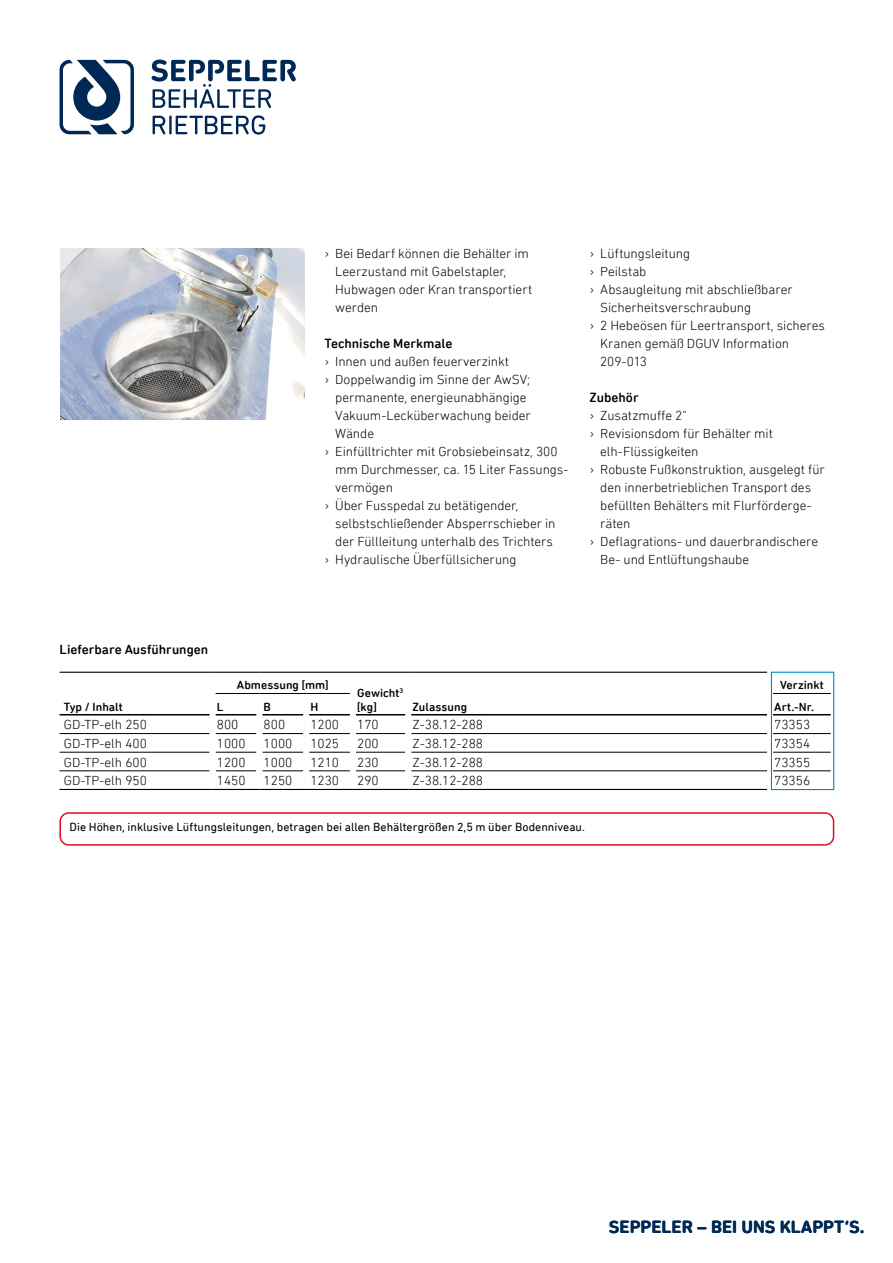
<style>
.page{position:relative;width:893px;height:1263px;background:#fff}
.page>*{position:absolute;margin:0;border:0;box-sizing:border-box;transform-origin:0 0}
.t1{font:700 18px "DIN Next Rounded LT Pro";color:#002a53}
.spalte_Produktname{font:300 13.5px/18px "DIN Next Rounded LT Pro";letter-spacing:-.005em;color:#000}
.Zwischenüberschrift{font:500 13.5px "DIN Next Rounded LT Pro";color:#000}
.achtung{font:12px "DIN Next Rounded LT Pro";color:#000}
.tabelle_kopf{font:500 12px "DIN Next Rounded LT Pro";letter-spacing:.005em;color:#000}
.tabelle_kopf_zentrie{font:500 12px "DIN Next Rounded LT Pro";color:#000}
</style>
<div class="page">
<svg style="left:153px;top:116px;width:12px;height:18px"></svg>
<hr style="left:169px;top:116px;width:3px;height:18px;background:#002856">
<svg style="left:176px;top:115px;width:89px;height:20px"></svg>
<svg style="left:152px;top:60px;width:144px;height:48px"></svg>
<svg style="left:60px;top:60px;width:74px;height:74px"></svg>
<img style="left:60px;top:248px;width:244px;height:172px">
<hr style="left:60px;top:714px;width:150px;height:1px;background:#000">
<hr style="left:216px;top:714px;width:40px;height:1px;background:#000">
<hr style="left:262px;top:714px;width:41px;height:1px;background:#000">
<hr style="left:309px;top:714px;width:41px;height:1px;background:#000">
<hr style="left:356px;top:714px;width:49px;height:1px;background:#000">
<hr style="left:411px;top:714px;width:356px;height:1px;background:#000">
<hr style="left:773px;top:714px;width:58px;height:1px;background:#000">
<hr style="left:60px;top:733px;width:150px;height:1px;background:#000">
<hr style="left:216px;top:733px;width:40px;height:1px;background:#000">
<hr style="left:262px;top:733px;width:41px;height:1px;background:#000">
<hr style="left:309px;top:733px;width:41px;height:1px;background:#000">
<hr style="left:356px;top:733px;width:49px;height:1px;background:#000">
<hr style="left:411px;top:733px;width:356px;height:1px;background:#000">
<hr style="left:773px;top:733px;width:58px;height:1px;background:#000">
<hr style="left:60px;top:752px;width:150px;height:1px;background:#000">
<hr style="left:216px;top:752px;width:40px;height:1px;background:#000">
<hr style="left:262px;top:752px;width:41px;height:1px;background:#000">
<hr style="left:309px;top:752px;width:41px;height:1px;background:#000">
<hr style="left:356px;top:752px;width:49px;height:1px;background:#000">
<hr style="left:411px;top:752px;width:356px;height:1px;background:#000">
<hr style="left:773px;top:752px;width:58px;height:1px;background:#000">
<svg style="left:770px;top:715px;width:1px;height:18px"></svg>
<svg style="left:834px;top:715px;width:1px;height:18px"></svg>
<hr style="left:60px;top:770px;width:150px;height:1px;background:#000">
<hr style="left:216px;top:770px;width:40px;height:1px;background:#000">
<hr style="left:262px;top:770px;width:41px;height:1px;background:#000">
<hr style="left:309px;top:770px;width:41px;height:1px;background:#000">
<hr style="left:356px;top:770px;width:49px;height:1px;background:#000">
<hr style="left:411px;top:770px;width:356px;height:1px;background:#000">
<hr style="left:773px;top:770px;width:58px;height:1px;background:#000">
<svg style="left:770px;top:693px;width:1px;height:22px"></svg>
<svg style="left:834px;top:693px;width:1px;height:22px"></svg>
<svg style="left:770px;top:672px;width:1px;height:21px"></svg>
<svg style="left:834px;top:672px;width:1px;height:21px"></svg>
<hr style="left:60px;top:672px;width:153px;height:1px;background:#000">
<hr style="left:213px;top:672px;width:46px;height:1px;background:#000">
<hr style="left:259px;top:672px;width:47px;height:1px;background:#000">
<hr style="left:306px;top:672px;width:47px;height:1px;background:#000">
<hr style="left:353px;top:672px;width:55px;height:1px;background:#000">
<hr style="left:408px;top:672px;width:359px;height:1px;background:#000">
<svg style="left:770px;top:733px;width:1px;height:19px"></svg>
<svg style="left:834px;top:733px;width:1px;height:19px"></svg>
<svg style="left:770px;top:752px;width:1px;height:19px"></svg>
<svg style="left:834px;top:752px;width:1px;height:19px"></svg>
<svg style="left:767px;top:771px;width:4px;height:19px"></svg>
<svg style="left:834px;top:771px;width:1px;height:18px"></svg>
<hr style="left:60px;top:789px;width:153px;height:1px;background:#000">
<hr style="left:213px;top:789px;width:46px;height:1px;background:#000">
<hr style="left:259px;top:789px;width:47px;height:1px;background:#000">
<hr style="left:306px;top:789px;width:47px;height:1px;background:#000">
<hr style="left:353px;top:789px;width:55px;height:1px;background:#000">
<hr style="left:408px;top:789px;width:359px;height:1px;background:#000">
<hr style="left:216px;top:693px;width:43px;height:1px;background:#000">
<hr style="left:259px;top:693px;width:47px;height:1px;background:#000">
<hr style="left:306px;top:693px;width:44px;height:1px;background:#000">
<hr style="left:773px;top:693px;width:58px;height:1px;background:#000">
<div style="left:771px;top:672px;width:63px;height:118px;border:1px solid #0086ce"></div>
<div style="left:59px;top:812px;width:775px;height:34px;border:2px solid #dd0b2f;border-radius:9px"></div>
<p class="spalte_Produktname" style="left:335px;top:244px;width:199px;text-indent:-10px">› Bei Bedarf können die Behälter im<br>Leerzustand mit Gabelstapler,<br>Hubwagen oder Kran transportiert werden</p>
<p class="Zwischenüberschrift" style="left:325px;top:335px;width:129px">Technische Merkmale</p>
<p class="spalte_Produktname" style="left:325px;top:352px;width:186px">› Innen und außen feuerverzinkt</p>
<p class="spalte_Produktname" style="left:335px;top:370px;width:197px;text-indent:-10px">› Doppelwandig im Sinne der AwSV; permanente, energieunabhängige<br>Vakuum-Lecküberwachung beider<br>Wände</p>
<p class="spalte_Produktname" style="left:335px;top:442px;width:235px;text-indent:-10px">› Einfülltrichter mit Grobsiebeinsatz, 300 mm Durchmesser, ca. 15 Liter Fassungs&shy;vermögen</p>
<p class="spalte_Produktname" style="left:335px;top:496px;width:222px;text-indent:-10px">› Über Fusspedal zu betätigender, selbstschließender Absperrschieber in der Füllleitung unterhalb des Trichters</p>
<p class="spalte_Produktname" style="left:325px;top:550px;width:193px">› Hydraulische Überfüllsicherung</p>
<p class="spalte_Produktname" style="left:590px;top:244px;width:102px">› Lüftungsleitung</p>
<p class="spalte_Produktname" style="left:590px;top:262px;width:58px">› Peilstab</p>
<p class="spalte_Produktname" style="left:600px;top:280px;width:194px;text-indent:-10px">› Absaugleitung mit abschließbarer<br>Sicherheitsverschraubung</p>
<p class="spalte_Produktname" style="left:600px;top:316px;width:226px;text-indent:-10px">› 2 Hebeösen für Leertransport, sicheres<br>Kranen gemäß DGUV Information<br>209-013</p>
<p class="Zwischenüberschrift" style="left:590px;top:389px;width:51px">Zubehör</p>
<p class="spalte_Produktname" style="left:590px;top:406px;width:98px">› Zusatzmuffe 2"</p>
<p class="spalte_Produktname" style="left:600px;top:424px;width:174px;text-indent:-10px">› Revisionsdom für Behälter mit elh-Flüssigkeiten</p>
<p class="spalte_Produktname" style="left:600px;top:460px;width:226px;text-indent:-10px">› Robuste Fußkonstruktion, ausgelegt für den innerbetrieblichen Transport des befüllten Behälters mit Flurförderge&shy;räten</p>
<p class="spalte_Produktname" style="left:600px;top:532px;width:220px;text-indent:-10px">› Deflagrations- und dauerbrandischere<br>Be- und Entlüftungshaube</p>
<p class="Zwischenüberschrift" style="left:60px;top:641px;width:150px">Lieferbare Ausführungen</p>
<p class="tabelle_kopf" style="left:64px;top:699px;width:60px">Typ / Inhalt</p>
<p class="tabelle_kopf_zentrie" style="left:237px;top:678px;width:93px">Abmessung [mm]</p>
<p class="tabelle_kopf_zentrie" style="left:780px;top:678px;width:45px">Verzinkt</p>
<p class="tabelle_kopf" style="left:357px;top:686px;width:48px">Gewicht<sup>3</sup></p>
<p class="tabelle_kopf" style="left:357px;top:699px;width:21px">[kg]</p>
<p class="tabelle_kopf" style="left:412px;top:699px;width:56px">Zulassung</p>
<p class="tabelle_kopf" style="left:217px;top:699px;width:8px">L</p>
<p class="tabelle_kopf" style="left:264px;top:699px;width:9px">B</p>
<p class="tabelle_kopf" style="left:310px;top:699px;width:9px">H</p>
<p class="tabelle_kopf" style="left:774px;top:699px;width:41px">Art.-Nr.</p>
<p class="spalte_Produktname" style="left:64px;top:715px;width:85px">GD-TP-elh 250</p>
<p class="spalte_Produktname" style="left:217px;top:715px;width:23px">800</p>
<p class="spalte_Produktname" style="left:264px;top:715px;width:23px">800</p>
<p class="spalte_Produktname" style="left:310px;top:715px;width:30px">1200</p>
<p class="spalte_Produktname" style="left:357px;top:715px;width:23px">170</p>
<p class="spalte_Produktname" style="left:412px;top:715px;width:72px">Z-38.12-288</p>
<p class="spalte_Produktname" style="left:774px;top:715px;width:37px">73353</p>
<p class="spalte_Produktname" style="left:64px;top:734px;width:85px">GD-TP-elh 400</p>
<p class="spalte_Produktname" style="left:217px;top:734px;width:30px">1000</p>
<p class="spalte_Produktname" style="left:264px;top:734px;width:30px">1000</p>
<p class="spalte_Produktname" style="left:310px;top:734px;width:30px">1025</p>
<p class="spalte_Produktname" style="left:357px;top:734px;width:23px">200</p>
<p class="spalte_Produktname" style="left:412px;top:734px;width:72px">Z-38.12-288</p>
<p class="spalte_Produktname" style="left:774px;top:734px;width:37px">73354</p>
<p class="spalte_Produktname" style="left:64px;top:753px;width:85px">GD-TP-elh 600</p>
<p class="spalte_Produktname" style="left:217px;top:753px;width:30px">1200</p>
<p class="spalte_Produktname" style="left:264px;top:753px;width:30px">1000</p>
<p class="spalte_Produktname" style="left:310px;top:753px;width:30px">1210</p>
<p class="spalte_Produktname" style="left:357px;top:753px;width:23px">230</p>
<p class="spalte_Produktname" style="left:412px;top:753px;width:72px">Z-38.12-288</p>
<p class="spalte_Produktname" style="left:774px;top:753px;width:37px">73355</p>
<p class="spalte_Produktname" style="left:64px;top:771px;width:85px">GD-TP-elh 950</p>
<p class="spalte_Produktname" style="left:217px;top:771px;width:30px">1450</p>
<p class="spalte_Produktname" style="left:264px;top:771px;width:30px">1250</p>
<p class="spalte_Produktname" style="left:310px;top:771px;width:30px">1230</p>
<p class="spalte_Produktname" style="left:357px;top:771px;width:23px">290</p>
<p class="spalte_Produktname" style="left:412px;top:771px;width:72px">Z-38.12-288</p>
<p class="spalte_Produktname" style="left:774px;top:771px;width:37px">73356</p>
<p class="achtung" style="left:69px;top:820px;width:517px">Die Höhen, inklusive Lüftungsleitungen, betragen bei allen Behältergrößen 2,5 m über Bodenniveau.</p>
<p class="t1" style="left:609px;top:1216px;width:257px">SEPPELER – BEI UNS KLAPPT’S.</p>
</div>
